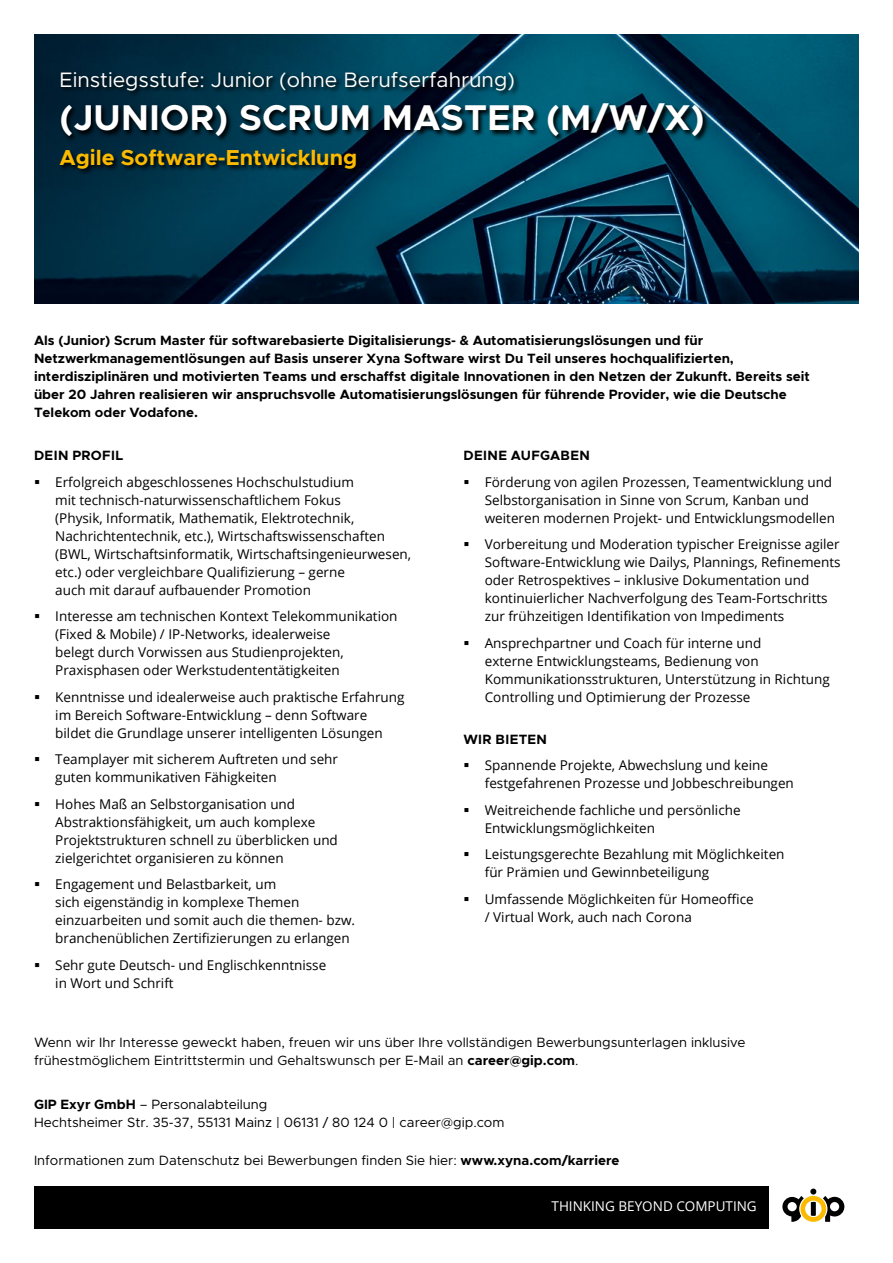
<style>
.page{position:relative;width:893px;height:1263px;background:#fff}
.page>*{position:absolute;margin:0;border:0;box-sizing:border-box;transform-origin:0 0}
.t1{font:700 36px "Metropolis";letter-spacing:.01em;color:#fff}
.t2{font:700 21.75px "Metropolis";color:#fbba00}
.t3{font:21px "Metropolis";color:#fff}
.t4{font:13.5px/18px "Open Sans";color:#000}
.t5{font:700 13.5px/18px "Metropolis";color:#000}
.t6{font:13.5px/18px "Metropolis";color:#000}
.t7{font:13.5px "Open Sans";color:#fff}
.t8{font:700 13.5px "Metropolis";letter-spacing:.03em;color:#000}
.t9{font:700 13.5px "Metropolis";letter-spacing:.025em;color:#000}
.s1{font-weight:700}
</style>
<div class="page">
<img style="left:34px;top:34px;width:825px;height:270px">
<div style="left:34px;top:1186px;width:736px;height:43px;background:#000"></div>
<svg style="left:782px;top:1188px;width:62px;height:34px"></svg>
<svg style="left:59px;top:71px;width:651px;height:104px"></svg>
<h3 class="t3" style="left:60px;top:67px;width:457px">Einstiegsstufe: Junior (ohne Berufserfahrung)</h3>
<h1 class="t1" style="left:60px;top:95px;width:647px">(JUNIOR) SCRUM MASTER (M/W/X)</h1>
<h2 class="t2" style="left:60px;top:143px;width:299px">Agile Software-Entwicklung</h2>
<p class="t5" style="left:34px;top:332px;width:777px">Als (Junior) Scrum Master für softwarebasierte Digitalisierungs- &amp; Automatisierungslösungen und für Netzwerkmanagementlösungen auf Basis unserer Xyna Software wirst Du Teil unseres hochqualifizierten, interdisziplinären und motivierten Teams und erschaffst digitale Innovationen in den Netzen der Zukunft. Bereits seit über 20 Jahren realisieren wir anspruchsvolle Automatisierungslösungen für führende Provider, wie die Deutsche Telekom oder Vodafone.</p>
<p class="t9" style="left:34px;top:447px;width:91px">DEIN PROFIL</p>
<p class="t4" style="left:55px;top:473px;width:357px">Erfolgreich abgeschlossenes Hochschulstudium<br>mit technisch-naturwissenschaftlichem Fokus<br>(Physik, Informatik, Mathematik, Elektrotechnik, Nachrichtentechnik, etc.), Wirtschaftswissenschaften (BWL, Wirtschaftsinformatik, Wirtschaftsingenieurwesen, etc.) oder vergleichbare Qualifizierung – gerne<br>auch mit darauf aufbauender Promotion</p>
<p class="t4" style="left:55px;top:607px;width:344px">Interesse am technischen Kontext Telekommunikation (Fixed &amp; Mobile) / IP-Networks, idealerweise<br>belegt durch Vorwissen aus Studienprojekten, Praxisphasen oder Werkstudententätigkeiten</p>
<p class="t4" style="left:55px;top:688px;width:351px">Kenntnisse und idealerweise auch praktische Erfahrung im Bereich Software-Entwicklung – denn Software bildet die Grundlage unserer intelligenten Lösungen</p>
<p class="t4" style="left:55px;top:750px;width:284px">Teamplayer mit sicherem Auftreten und sehr guten kommunikativen Fähigkeiten</p>
<p class="t4" style="left:55px;top:795px;width:284px">Hohes Maß an Selbstorganisation und Abstraktionsfähigkeit, um auch komplexe Projektstrukturen schnell zu überblicken und zielgerichtet organisieren zu können</p>
<p class="t4" style="left:55px;top:875px;width:301px">Engagement und Belastbarkeit, um<br>sich eigenständig in komplexe Themen einzuarbeiten und somit auch die themen- bzw. branchenüblichen Zertifizierungen zu erlangen</p>
<p class="t4" style="left:55px;top:956px;width:273px">Sehr gute Deutsch- und Englischkenntnisse in Wort und Schrift</p>
<p class="t8" style="left:463px;top:447px;width:128px">DEINE AUFGABEN</p>
<p class="t4" style="left:485px;top:473px;width:352px">Förderung von agilen Prozessen, Teamentwicklung und<br>Selbstorganisation in Sinne von Scrum, Kanban und weiteren modernen Projekt- und Entwicklungsmodellen</p>
<p class="t4" style="left:485px;top:535px;width:357px">Vorbereitung und Moderation typischer Ereignisse agiler Software-Entwicklung wie Dailys, Plannings, Refinements oder Retrospektives – inklusive Dokumentation und kontinuierlicher Nachverfolgung des Team-Fortschritts zur frühzeitigen Identifikation von Impediments</p>
<p class="t4" style="left:485px;top:633px;width:346px">Ansprechpartner und Coach für interne und<br>externe Entwicklungsteams, Bedienung von Kommunikationsstrukturen, Unterstützung in Richtung Controlling und Optimierung der Prozesse</p>
<p class="t8" style="left:463px;top:730px;width:85px">WIR BIETEN</p>
<p class="t4" style="left:485px;top:756px;width:311px">Spannende Projekte, Abwechslung und keine festgefahrenen Prozesse und Jobbeschreibungen</p>
<p class="t4" style="left:485px;top:800px;width:257px">Weitreichende fachliche und persönliche<br>Entwicklungsmöglichkeiten</p>
<p class="t4" style="left:485px;top:845px;width:301px">Leistungsgerechte Bezahlung mit Möglichkeiten für Prämien und Gewinnbeteiligung</p>
<p class="t4" style="left:485px;top:889px;width:270px">Umfassende Möglichkeiten für Homeoffice / Virtual Work, auch nach Corona</p>
<p class="t6" style="left:34px;top:1033px;width:713px">Wenn wir Ihr Interesse geweckt haben, freuen wir uns über Ihre vollständigen Bewerbungsunterlagen inklusive frühestmöglichem Eintrittstermin und Gehaltswunsch per E-Mail an <span class="s1">career@gip.com</span>.</p>
<p class="t6" style="left:34px;top:1095px;width:472px"><span class="s1">GIP Exyr GmbH</span> – Personalabteilung<br>Hechtsheimer Str. 35-37, 55131 Mainz | 06131 / 80 124 0 | career@gip.com</p>
<p class="t6" style="left:34px;top:1151px;width:587px">Informationen zum Datenschutz bei Bewerbungen finden Sie hier: <span class="s1">www.xyna.com/karriere</span></p>
<p class="t7" style="left:552px;top:1196px;width:207px">THINKING BEYOND COMPUTING</p>
</div>
